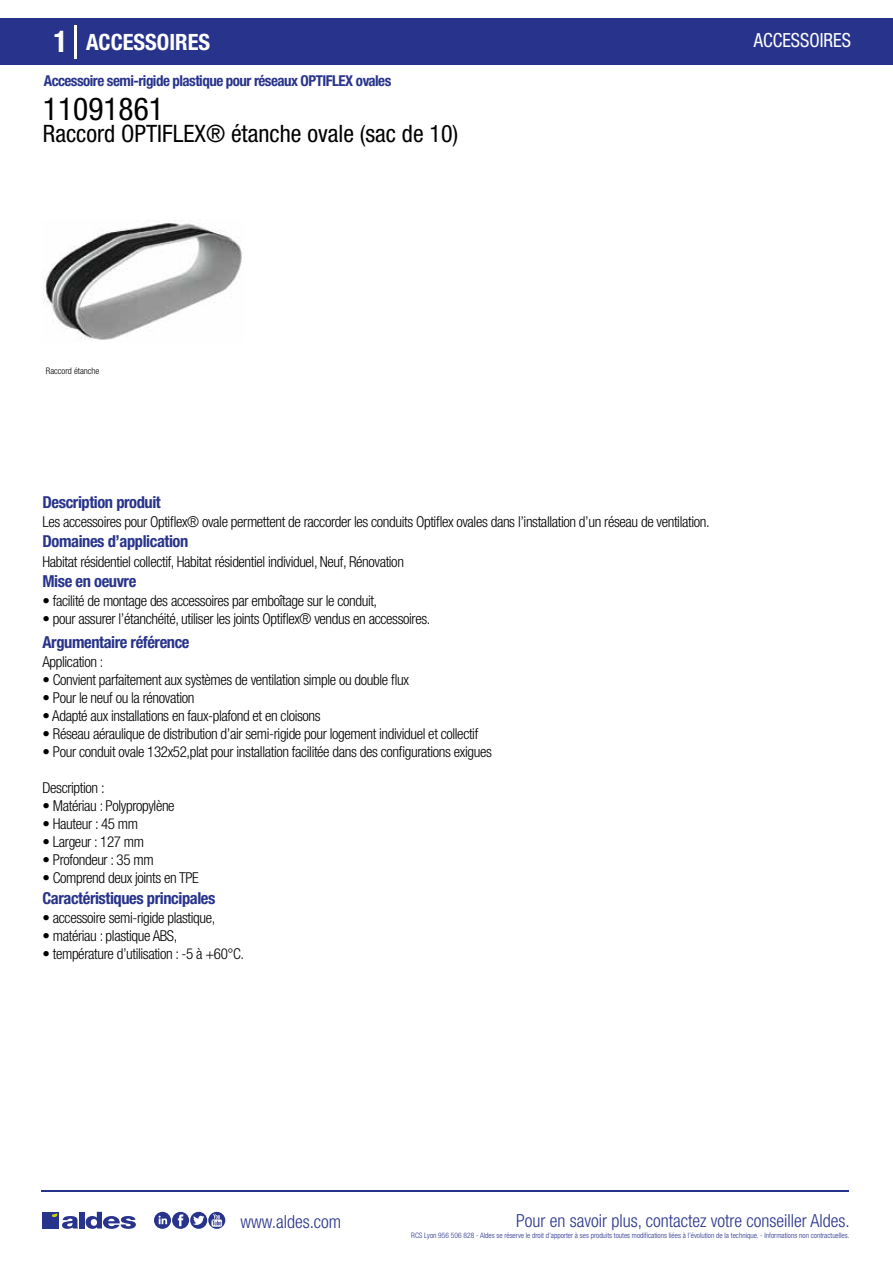
<style>
.page{position:relative;width:893px;height:1263px;background:#fff}
.page>*{position:absolute;margin:0;border:0;box-sizing:border-box;transform-origin:0 0}
.t1{font:condensed 31.5px "Helvetica Neue LT Std";color:#000}
.t2{font:condensed 24px "Helvetica Neue LT Std";color:#000}
.t3{font:700 condensed 22.5px "Helvetica Neue LT Std";color:#fff}
.t4{font:condensed 19.5px "Helvetica Neue LT Std";color:#fff;scale:.95 1}
.t5{font:300 condensed 18px "Helvetica Neue";color:#28348b}
.t6{font:700 condensed 16.5px "Helvetica Neue LT Std";letter-spacing:-.025em;color:#28348b}
.t7{font:300 condensed 15px "Helvetica Neue LT Std";letter-spacing:-.025em;color:#000}
.t8{font:700 condensed 15px "Helvetica Neue LT Std";letter-spacing:-.035em;color:#28348b}
.t9{font:300 condensed 9px "Helvetica Neue";color:#000}
.t10{font:300 condensed 7.5px "Helvetica Neue";color:#28348b}
.s1{font-size:30px}
</style>
<div class="page">
<div style="left:0;top:18px;width:893px;height:46px;background:#28348b"></div>
<hr style="left:74px;top:25px;width:2px;height:33px;background:#fff">
<img style="left:43px;top:223px;width:199px;height:118px">
<hr style="left:41px;top:1190px;width:808px;height:1px;background:#28348b">
<svg style="left:154px;top:1212px;width:71px;height:17px"></svg>
<div style="left:42px;top:1212px;width:17px;height:16px;background:#28348b"></div>
<div style="left:79px;top:1212px;width:5px;height:16px;background:#28348b"></div>
<svg style="left:86px;top:1212px;width:50px;height:17px"></svg>
<svg style="left:52px;top:1213px;width:26px;height:16px"></svg>
<h3 class="t3" style="left:54px;top:28px;width:158px"><span class="s1">1</span> ACCESSOIRES</h3>
<h3 class="t4" style="left:754px;top:29px;width:104px">ACCESSOIRES</h3>
<p class="t8" style="left:44px;top:71px;width:349px">Accessoire semi-rigide plastique pour réseaux OPTIFLEX ovales</p>
<h1 class="t1" style="left:43px;top:91px;width:122px">11091861</h1>
<h2 class="t2" style="left:43px;top:120px;width:417px">Raccord OPTIFLEX® étanche ovale (sac de 10)</h2>
<p class="t9" style="left:46px;top:365px;width:55px">Raccord étanche</p>
<p class="t9" style="left:46px;top:365px;width:80px">Ac essoires Optiflex oval</p>
<p class="t6" style="left:43px;top:492px;width:120px">Description produit</p>
<p class="t6" style="left:43px;top:531px;width:147px">Domaines d’application</p>
<p class="t6" style="left:43px;top:571px;width:95px">Mise en oeuvre</p>
<p class="t7" style="left:43px;top:513px;width:669px">Les accessoires pour Optiflex® ovale permettent de raccorder les conduits Optiflex ovales dans l’installation d’un réseau de ventilation.</p>
<p class="t7" style="left:43px;top:553px;width:363px">Habitat résidentiel collectif, Habitat résidentiel individuel, Neuf, Rénovation</p>
<p class="t7" style="left:43px;top:592px;width:336px">• facilité de montage des accessoires par emboîtage sur le conduit,</p>
<p class="t7" style="left:43px;top:610px;width:389px">• pour assurer l’étanchéité, utiliser les joints Optiflex® vendus en accessoires.</p>
<p class="t6" style="left:43px;top:632px;width:149px">Argumentaire référence</p>
<p class="t7" style="left:43px;top:653px;width:62px">Application :</p>
<p class="t7" style="left:43px;top:671px;width:368px">• Convient parfaitement aux systèmes de ventilation simple ou double flux</p>
<p class="t7" style="left:43px;top:689px;width:153px">• Pour le neuf ou la rénovation</p>
<p class="t7" style="left:43px;top:707px;width:280px">• Adapté aux installations en faux-plafond et en cloisons</p>
<p class="t7" style="left:43px;top:725px;width:437px">• Réseau aéraulique de distribution d’air semi-rigide pour logement individuel et collectif</p>
<p class="t7" style="left:43px;top:743px;width:451px">• Pour conduit ovale 132x52,plat pour installation facilitée dans des configurations exigues</p>
<p class="t7" style="left:43px;top:779px;width:64px">Description :</p>
<p class="t7" style="left:43px;top:797px;width:134px">• Matériau : Polypropylène</p>
<p class="t7" style="left:43px;top:815px;width:97px">• Hauteur : 45 mm</p>
<p class="t7" style="left:43px;top:833px;width:103px">• Largeur : 127 mm</p>
<p class="t7" style="left:43px;top:851px;width:113px">• Profondeur : 35 mm</p>
<p class="t7" style="left:43px;top:869px;width:158px">• Comprend deux joints en TPE</p>
<p class="t6" style="left:43px;top:888px;width:174px">Caractéristiques principales</p>
<p class="t7" style="left:43px;top:909px;width:174px">• accessoire semi-rigide plastique,</p>
<p class="t7" style="left:43px;top:927px;width:136px">• matériau : plastique ABS,</p>
<p class="t7" style="left:43px;top:945px;width:203px">• température d’utilisation : -5 à +60°C.</p>
<p class="t5" style="left:240px;top:1211px;width:102px">www.aldes.com</p>
<p class="t5" style="left:516px;top:1211px;width:335px">Pour en savoir plus, contactez votre conseiller Aldes.</p>
<p class="t10" style="left:411px;top:1230px;width:440px">RCS Lyon 956 506 828 - Aldes se réserve le droit d’apporter à ses produits toutes modifications liées à l’évolution de la technique. - Informations non contractuelles.</p>
</div>
